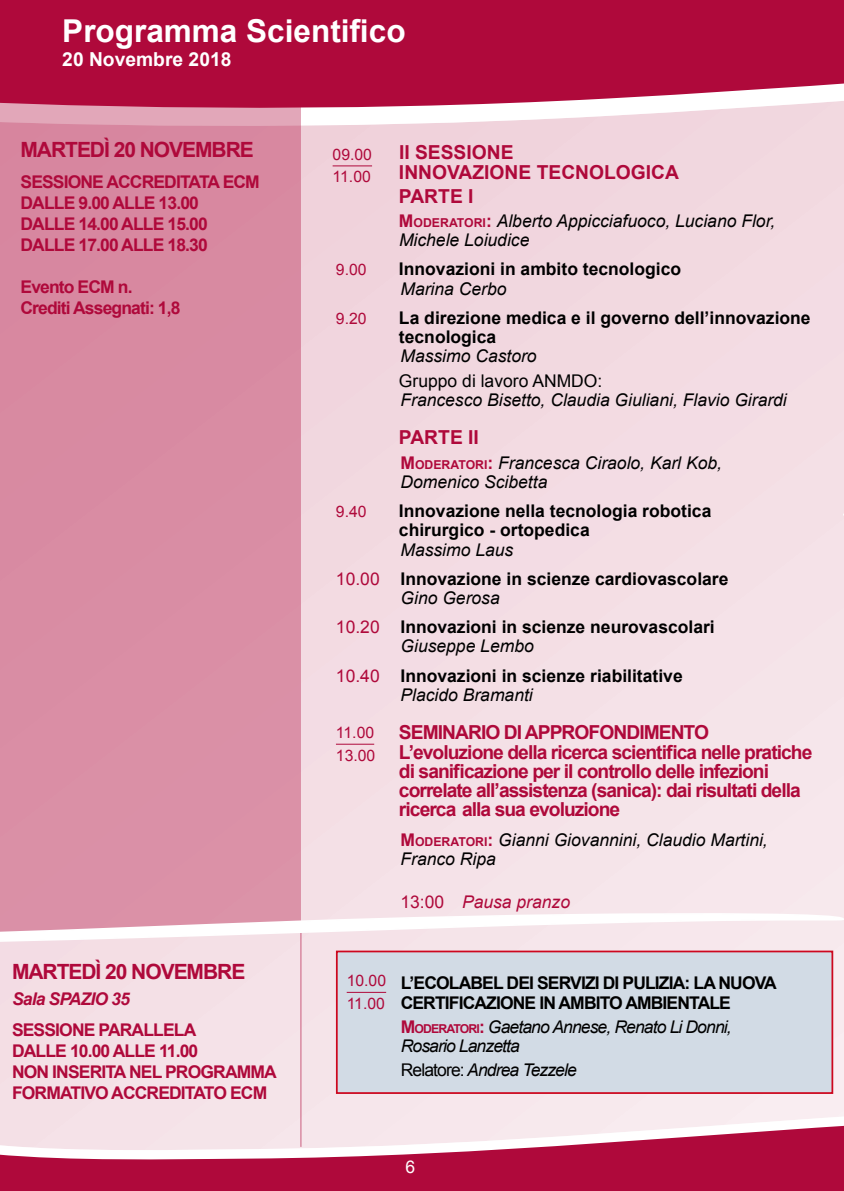
<style>
.page{position:relative;width:844px;height:1191px;background:#fff}
.page>*{position:absolute;margin:0;border:0;box-sizing:border-box;transform-origin:0 0}
.t1{font:700 31.5px "Arial";color:#fff}
.t2{font:700 21px "Arial";letter-spacing:-.05em;color:#af093b}
.t3{font:700 19.25px/19.2px "Arial";letter-spacing:-.05em;color:#af093b}
.t4{font:700 19.25px/19.2px "Arial";color:#af093b}
.t5{font:700 19.25px "Arial";color:#fff}
.t6{font:700 17.5px/29.2px "Arial";color:#000}
.t7{font:italic 17.5px/19.2px "Arial";color:#000}
.t8{font:700 17.5px/21px "Arial";letter-spacing:-.05em;color:#af093b}
.t9{font:italic 17.5px/19.2px "Arial";letter-spacing:-.05em;color:#000}
.t10{font:700 17.5px/19.2px "Arial";letter-spacing:-.05em;color:#000}
.t11{font:17.5px "Arial";color:#000}
.t12{font:italic 17.5px "Arial";color:#af093b}
.t13{font:italic 700 17.5px "Arial";letter-spacing:-.05em;color:#af093b}
.t14{font:17.5px "Arial";color:#fff}
.t15{font:15.75px/22.8px "Arial";color:#af093b}
.s1{font-weight:700;font-style:normal;color:#af093b}
.s2{font-weight:700;font-style:normal;font-size:12.25px;color:#af093b}
.s3{font-weight:400;font-style:italic}
.s4{font-weight:400;color:#af093b}
.s5{font-style:normal}
</style>
<div class="page">
<div style="left:0;top:0;width:843px;height:1187px;background:#f4dee4"></div>
<svg style="left:0;top:1085px;width:843px;height:106px"></svg>
<svg style="left:0;top:0;width:843px;height:159px;fill:#af093b"></svg>
<hr style="left:300px;top:933px;width:2px;height:213px;background:#af093b">
<div style="left:0;top:97px;width:301px;height:836px;background:#d98ca3"></div>
<hr style="left:336px;top:743px;width:38px;height:1px;background:#af093b">
<hr style="left:332px;top:165px;width:40px;height:1px;background:#af093b">
<div style="left:337px;top:951px;width:495px;height:142px;background:#d2dbe5"></div>
<div style="left:336px;top:950px;width:497px;height:144px;border:2px solid #cd071e"></div>
<hr style="left:346px;top:992px;width:40px;height:1px;background:#af093b">
<svg style="left:0;top:913px;width:843px;height:37px"></svg>
<h1 class="t1" style="left:62px;top:10px;width:345px">Programma Scientifico</h1>
<p class="t5" style="left:62px;top:47px;width:171px">20 Novembre 2018</p>
<p class="t2" style="left:21px;top:136px;width:235px">MARTEDÌ 20 NOVEMBRE</p>
<p class="t8" style="left:21px;top:172px;width:241px">SESSIONE ACCREDITATA ECM<br>DALLE 9.00 ALLE 13.00<br>DALLE 14.00 ALLE 15.00<br>DALLE 17.00 ALLE 18.30</p>
<p class="t8" style="left:21px;top:277px;width:161px">Evento ECM n.<br>Crediti Assegnati: 1,8</p>
<p class="t2" style="left:12px;top:957px;width:235px">MARTEDÌ 20 NOVEMBRE</p>
<p class="t13" style="left:12px;top:987px;width:119px">Sala SPAZIO 35</p>
<p class="t8" style="left:12px;top:1019px;width:266px">SESSIONE PARALLELA<br>DALLE 10.00 ALLE 11.00<br>NON INSERITA NEL PROGRAMMA<br>FORMATIVO ACCREDITATO ECM</p>
<p class="t15" style="left:332px;top:143px;width:41px">09.00<br>11.00</p>
<p class="t4" style="left:399px;top:144px;width:281px">II SESSIONE<br>INNOVAZIONE TECNOLOGICA</p>
<p class="t3" style="left:399px;top:187px;width:76px">PARTE I</p>
<p class="t7" style="left:399px;top:211px;width:378px"><span class="s1">M</span><span class="s2">ODERATORI</span><span class="s1">:</span> Alberto Appicciafuoco, Luciano Flor,<br>Michele Loiudice</p>
<p class="t15" style="left:336px;top:259px;width:32px">9.00</p>
<p class="t6" style="left:399px;top:255px;width:283px">Innovazioni in ambito tecnologico</p>
<p class="t7" style="left:400px;top:279px;width:107px">Marina Cerbo</p>
<p class="t15" style="left:336px;top:307px;width:32px">9.20</p>
<p class="t6" style="left:399px;top:309px;width:413px;line-height:19.2px">La direzione medica e il governo dell’innovazione tecnologica</p>
<p class="t7" style="left:400px;top:347px;width:138px">Massimo Castoro</p>
<p class="t11" style="left:399px;top:369px;width:205px">Gruppo di lavoro ANMDO:</p>
<p class="t7" style="left:400px;top:390px;width:388px">Francesco Bisetto, Claudia Giuliani, Flavio Girardi</p>
<p class="t3" style="left:399px;top:428px;width:81px">PARTE II</p>
<p class="t7" style="left:400px;top:453px;width:323px"><span class="s1">M</span><span class="s2">ODERATORI</span><span class="s1">:</span> Francesca Ciraolo, Karl Kob,<br>Domenico Scibetta</p>
<p class="t15" style="left:336px;top:500px;width:32px">9.40</p>
<p class="t6" style="left:399px;top:502px;width:314px;line-height:19.2px">Innovazione nella tecnologia robotica chirurgico - ortopedica</p>
<p class="t6" style="left:336px;top:535px;width:394px;text-indent:64px"><span class="s3">Massimo Laus<br></span><span class="s4">10.00</span> Innovazione in scienze cardiovascolare</p>
<p class="t6" style="left:336px;top:584px;width:380px;text-indent:64px"><span class="s3">Gino Gerosa<br></span><span class="s4">10.20</span> Innovazioni in scienze neurovascolari</p>
<p class="t6" style="left:336px;top:632px;width:348px;text-indent:64px"><span class="s3">Giuseppe Lembo<br></span><span class="s4">10.40</span> Innovazioni in scienze riabilitative</p>
<p class="t7" style="left:400px;top:685px;width:134px">Placido Bramanti</p>
<p class="t15" style="left:336px;top:721px;width:41px">11.00<br>13.00</p>
<p class="t3" style="left:399px;top:723px;width:415px">SEMINARIO DI APPROFONDIMENTO L’evoluzione della ricerca scientifica nelle pratiche di sanificazione per il controllo delle infezioni correlate all’assistenza (sanica): dai risultati della ricerca alla sua evoluzione</p>
<p class="t7" style="left:400px;top:830px;width:369px"><span class="s1">M</span><span class="s2">ODERATORI</span><span class="s1">:</span> Gianni Giovannini, Claudio Martini,<br>Franco Ripa</p>
<p class="t12" style="left:400px;top:891px;width:171px"><span class="s5">13:00</span> Pausa pranzo</p>
<p class="t15" style="left:346px;top:969px;width:41px">10.00<br>11.00</p>
<p class="t10" style="left:400px;top:974px;width:377px">L’ECOLABEL DEI SERVIZI DI PULIZIA: LA NUOVA<br>CERTIFICAZIONE IN AMBITO AMBIENTALE</p>
<p class="t9" style="left:400px;top:1017px;width:332px"><span class="s1">M</span><span class="s2">ODERATORI</span><span class="s1">:</span> Gaetano Annese, Renato Li Donni,<br>Rosario Lanzetta</p>
<p class="t9" style="left:400px;top:1060px;width:178px"><span class="s5">Relatore:</span> Andrea Tezzele</p>
<p class="t14" style="left:405px;top:1155px;width:11px">6</p>
</div>
